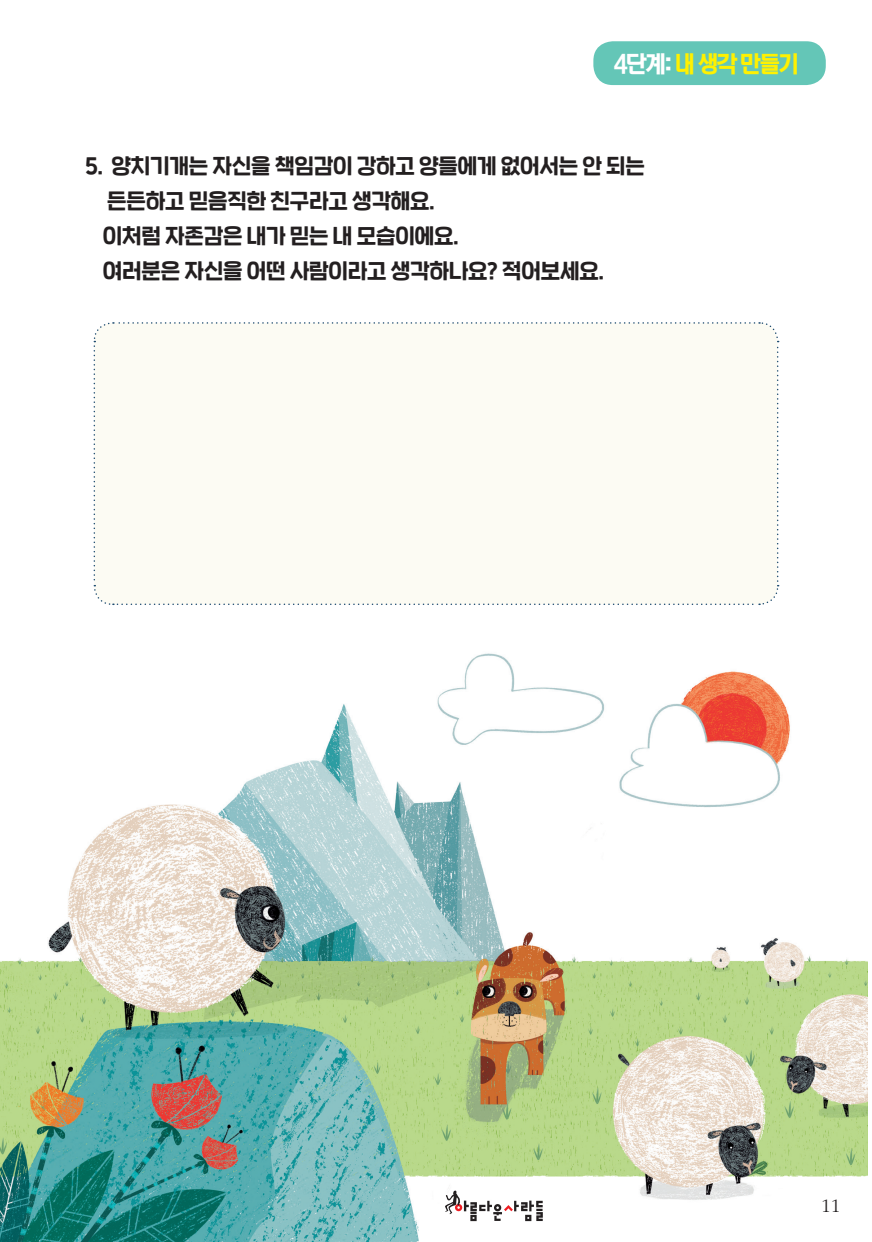
<style>
.page{position:relative;width:872px;height:1242px;background:#fff}
.page>*{position:absolute;margin:0;border:0;box-sizing:border-box;transform-origin:0 0}
.단락_스타일_2{font:23.85px "San Ds M";letter-spacing:-.05em;color:#fff101}
.단락_스타일_2-2{font:21px "SD Nemony a Basic";color:#231f20}
.t1{font:20.55px "Sand Sm";color:#231f20}
.s1{color:#fff}
</style>
<div class="page">
<img style="left:0;top:653px;width:867px;height:589px">
<svg style="left:445px;top:1190px;width:98px;height:31px"></svg>
<div style="left:593px;top:41px;width:232px;height:44px;background:#64c6b7;border-radius:20px"></div>
<div style="left:93px;top:322px;width:686px;height:283px;background:#fcfbf3"></div>
<p class="단락_스타일_2" style="left:614px;top:52px;width:187px"><span class="s1">4단계:</span> 내 생각 만들기</p>
<p class="단락_스타일_2-2" style="left:85px;top:155px;width:561px">5. 양치기개는 자신을 책임감이 강하고 양들에게 없어서는 안 되는</p>
<p class="단락_스타일_2-2" style="left:107px;top:190px;width:329px">든든하고 믿음직한 친구라고 생각해요.</p>
<p class="단락_스타일_2-2" style="left:103px;top:225px;width:357px">이처럼 자존감은 내가 믿는 내 모습이에요.</p>
<p class="단락_스타일_2-2" style="left:103px;top:260px;width:502px">여러분은 자신을 어떤 사람이라고 생각하나요? 적어보세요.</p>
<p class="t1" style="left:821px;top:1196px;width:21px">11</p>
</div>
